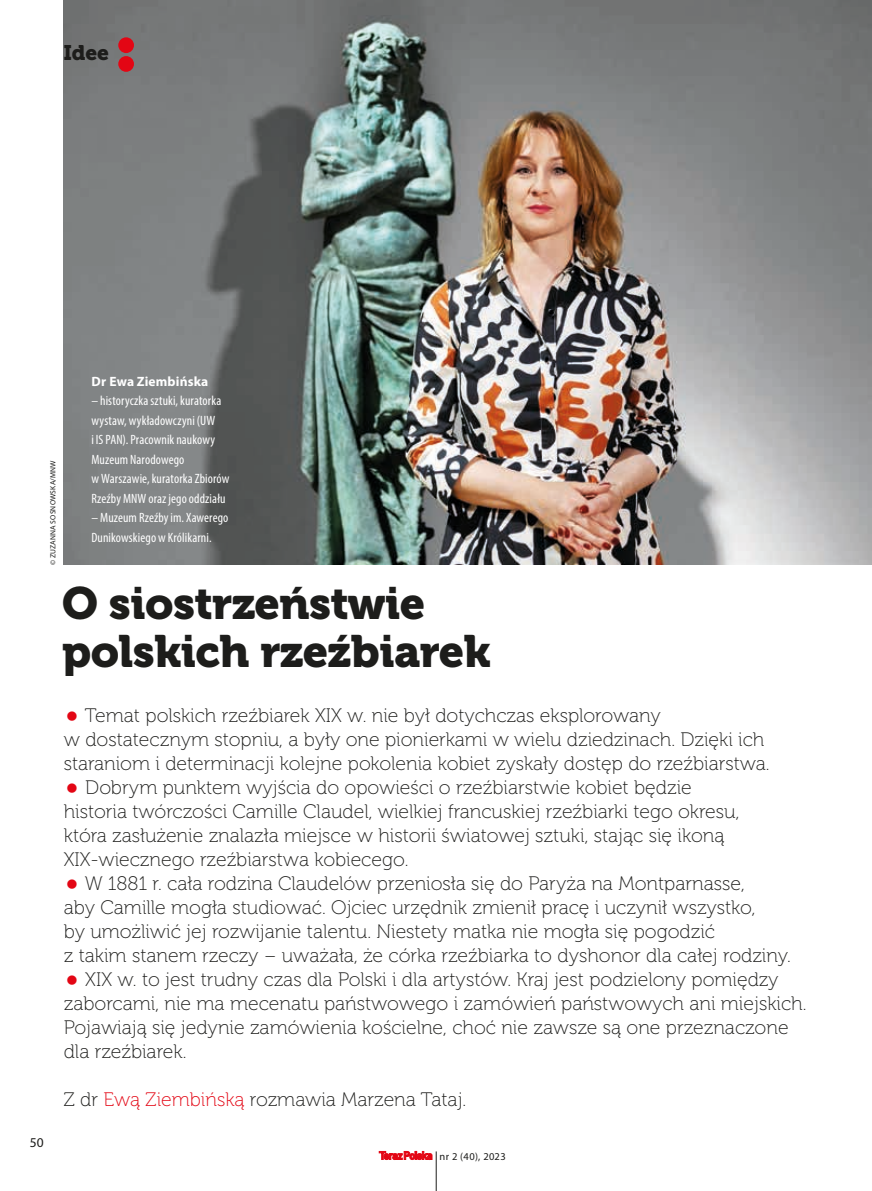
<style>
.page{position:relative;width:872px;height:1191px;background:#fff}
.page>*{position:absolute;margin:0;border:0;box-sizing:border-box;transform-origin:0 0}
.t1{font:45px/48px "Museo 900";letter-spacing:-.01em;color:#1d1d1b}
.t2{font:21px "Museo 900";color:#1d1d1b}
.t3{font:19.5px "Museo 100";color:#1d1d1b}
.t4{font:condensed 13.5px/19.5px "Myriad Pro";letter-spacing:.01em;color:#fff}
.t5{font:700 13.5px "Myriad Pro";letter-spacing:.01em;color:#fff}
.t6{font:13.5px "Myriad Pro";color:#1d1d1b}
.t7{font:10.5px "Myriad Pro";letter-spacing:.04em;color:#1d1d1b}
.t8{font:7.5px "Myriad Pro";letter-spacing:.02em;color:#1d1d1b}
.s1{color:#e30614}
</style>
<div class="page">
<img style="left:64px;top:0;width:808px;height:564px">
<div style="left:118px;top:37px;width:16px;height:16px;background:#e30614;border-radius:50%"></div>
<div style="left:118px;top:56px;width:16px;height:16px;background:#e30614;border-radius:50%"></div>
<svg style="left:379px;top:1151px;width:53px;height:8px"></svg>
<hr style="left:436px;top:1151px;width:1px;height:40px;background:#1d1d1b">
<p class="t2" style="left:64px;top:40px;width:47px">Idee</p>
<p class="t8" style="left:48px;top:565px;width:106px;rotate:-90deg">© ZUZANNA SOSNOWSKA/MNW</p>
<p class="t5" style="left:91px;top:372px;width:118px">Dr Ewa Ziembińska</p>
<p class="t4" style="left:91px;top:391px;width:139px">– historyczka sztuki, kuratorka wystaw, wykładowczyni (UW<br>i IS PAN). Pracownik naukowy<br>Muzeum Narodowego<br>w Warszawie, kuratorka Zbiorów<br>Rzeźby MNW oraz jego oddziału</p>
<p class="t4" style="left:91px;top:508px;width:138px">– Muzeum Rzeźby im. Xawerego<br>Dunikowskiego w Królikarni.</p>
<p class="t6" style="left:30px;top:1134px;width:15px">50</p>
<h1 class="t1" style="left:62px;top:579px;width:430px">O siostrzeństwie polskich rzeźbiarek</h1>
<p class="t3" style="left:85px;top:705px;width:577px">Temat polskich rzeźbiarek XIX w. nie był dotychczas eksplorowany</p>
<p class="t3" style="left:64px;top:729px;width:702px">w dostatecznym stopniu, a były one pionierkami w wielu dziedzinach. Dzięki ich</p>
<p class="t3" style="left:64px;top:753px;width:707px">staraniom i determinacji kolejne pokolenia kobiet zyskały dostęp do rzeźbiarstwa.</p>
<p class="t3" style="left:85px;top:777px;width:608px">Dobrym punktem wyjścia do opowieści o rzeźbiarstwie kobiet będzie</p>
<p class="t3" style="left:64px;top:801px;width:677px">historia twórczości Camille Claudel, wielkiej francuskiej rzeźbiarki tego okresu,</p>
<p class="t3" style="left:64px;top:825px;width:662px">która zasłużenie znalazła miejsce w historii światowej sztuki, stając się ikoną</p>
<p class="t3" style="left:64px;top:849px;width:346px">XIX-wiecznego rzeźbiarstwa kobiecego.</p>
<p class="t3" style="left:85px;top:873px;width:661px">W 1881 r. cała rodzina Claudelów przeniosła się do Paryża na Montparnasse,</p>
<p class="t3" style="left:64px;top:897px;width:693px">aby Camille mogła studiować. Ojciec urzędnik zmienił pracę i uczynił wszystko,</p>
<p class="t3" style="left:64px;top:921px;width:653px">by umożliwić jej rozwijanie talentu. Niestety matka nie mogła się pogodzić</p>
<p class="t3" style="left:64px;top:945px;width:728px">z takim stanem rzeczy – uważała, że córka rzeźbiarka to dyshonor dla całej rodziny.</p>
<p class="t3" style="left:85px;top:969px;width:695px">XIX w. to jest trudny czas dla Polski i dla artystów. Kraj jest podzielony pomiędzy</p>
<p class="t3" style="left:64px;top:993px;width:744px">zaborcami, nie ma mecenatu państwowego i zamówień państwowych ani miejskich.</p>
<p class="t3" style="left:64px;top:1017px;width:726px">Pojawiają się jedynie zamówienia kościelne, choć nie zawsze są one przeznaczone</p>
<p class="t3" style="left:64px;top:1041px;width:124px">dla rzeźbiarek.</p>
<p class="t3" style="left:64px;top:1089px;width:404px">Z dr <span class="s1">Ewą Ziembińską</span> rozmawia Marzena Tataj.</p>
<p class="t7" style="left:439px;top:1149px;width:68px">nr 2 (40), 2023</p>
</div>
